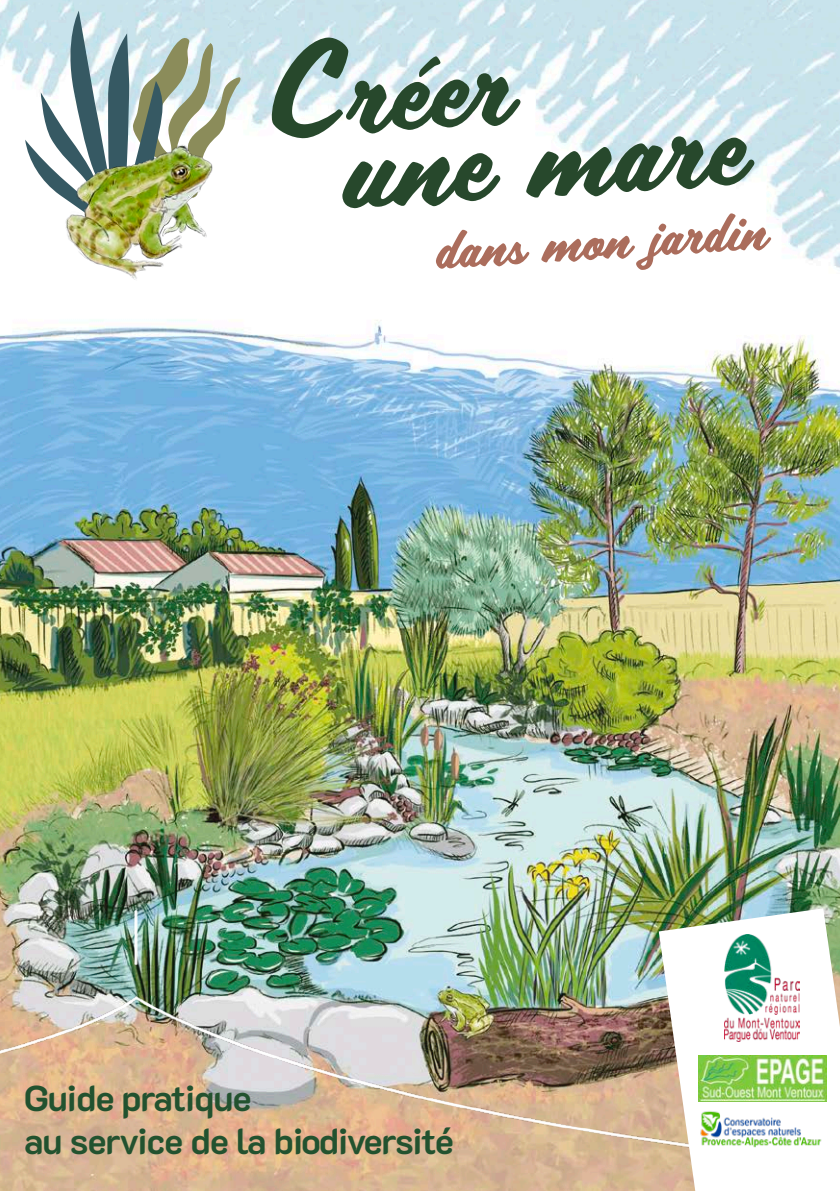
<style>
.page{position:relative;width:840px;height:1191px;background:#fff}
.page>*{position:absolute;margin:0;border:0;box-sizing:border-box;transform-origin:0 0}
.t1{font:120px "Scriptorama JF Tradeshow";color:#27482c}
.t2{font:56px "Scriptorama JF Tradeshow";color:#ab6d5c}
.t3{font:700 36px/43.4px "K2 D";letter-spacing:-.03em;color:#22522f}
</style>
<div class="page">
<img style="left:0;top:0;width:839px;height:1191px">
<svg style="left:25px;top:11px;width:216px;height:227px"></svg>
<img style="left:64px;top:141px;width:151px;height:141px">
<img style="left:0;top:910px;width:658px;height:266px">
<img style="left:658px;top:908px;width:181px;height:283px">
<img style="left:724px;top:934px;width:75px;height:107px">
<img style="left:697px;top:1055px;width:128px;height:46px">
<img style="left:692px;top:1103px;width:133px;height:51px">
<h1 class="t1" style="left:262px;top:9px;width:244px;rotate:-3deg">Créer</h1>
<h1 class="t1" style="left:336px;top:79px;width:405px;rotate:-3deg">une mare</h1>
<h2 class="t2" style="left:431px;top:211px;width:333px;rotate:-4deg">dans mon jardin</h2>
<p class="t3" style="left:24px;top:1076px;width:431px">Guide pratique<br>au service de la biodiversité</p>
</div>
